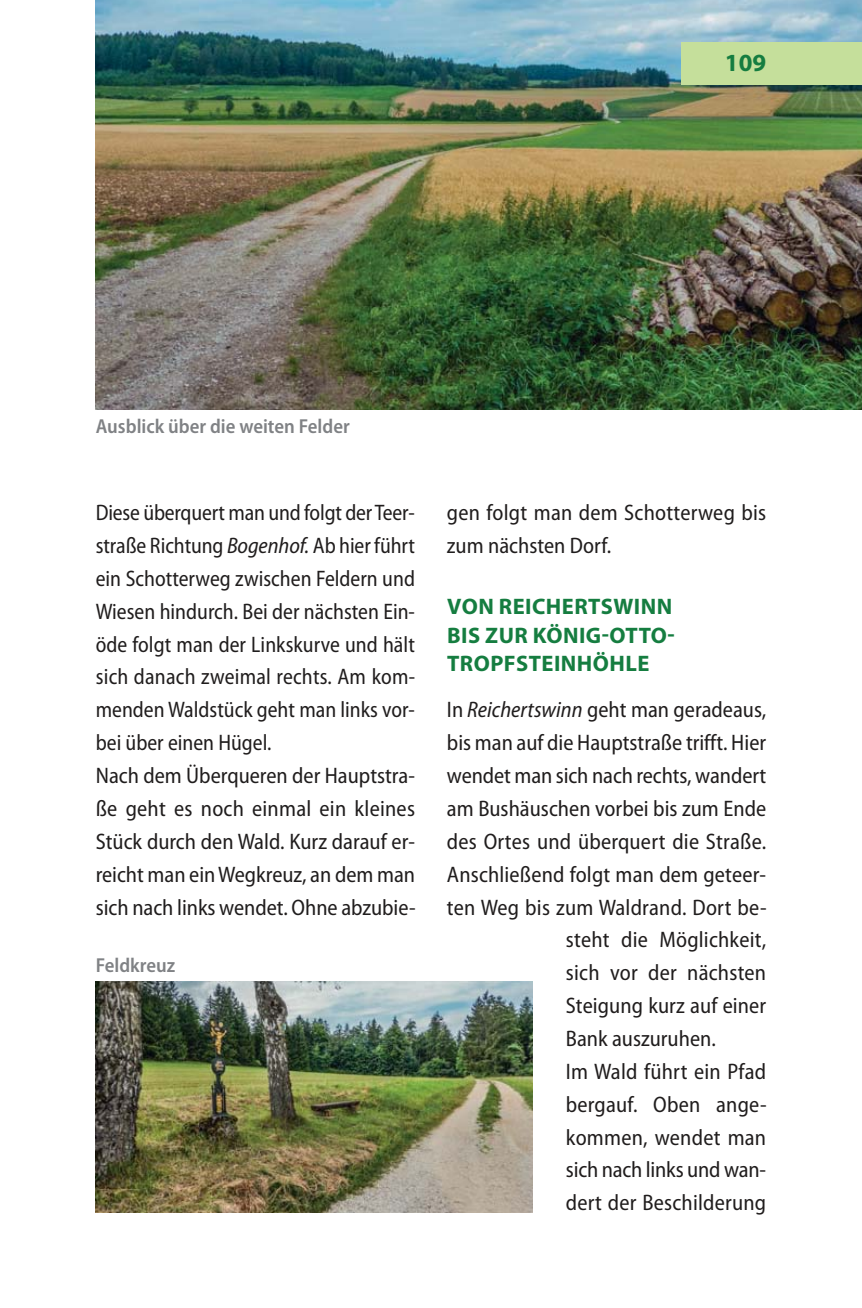
<style>
.page{position:relative;width:862px;height:1308px;background:#fff}
.page>*{position:absolute;margin:0;border:0;box-sizing:border-box;transform-origin:0 0}
.t1{font:700 24.75px "Myriad Pro";color:#157d40}
.t2{font:semi-condensed 22.5px/32.9px "Myriad Pro";color:#201d1d}
.t3{font:semi-condensed 22.5px/32.9px "Myriad Pro";color:#201d1d;scale:.95 1}
.t4{font:700 22.5px/28.3px "Myriad Pro";letter-spacing:.02em;color:#157d40;text-align:justify}
.t5{font:600 semi-condensed 20.25px "Myriad Pro";color:#808285}
.s1{font-style:italic}
</style>
<div class="page">
<img style="left:96px;top:0;width:765px;height:410px">
<div style="left:680px;top:42px;width:181px;height:43px;background:#c5df9b"></div>
<img style="left:96px;top:981px;width:435px;height:231px">
<p class="t5" style="left:96px;top:418px;width:255px">Ausblick über die weiten Felder</p>
<p class="t1" style="left:724px;top:53px;width:43px">109</p>
<p class="t3" style="left:96px;top:498px;width:338px">Diese überquert man und folgt der Teer&shy;straße Richtung <span class="s1">Bogenhof.</span> Ab hier führt ein Schotterweg zwischen Feldern und Wiesen hindurch. Bei der nächsten Ein&shy;öde folgt man der Linkskurve und hält sich danach zweimal rechts. Am kom&shy;menden Waldstück geht man links vor&shy;bei über einen Hügel.<br>Nach dem Überqueren der Hauptstra&shy;ße geht es noch einmal ein kleines Stück durch den Wald. Kurz darauf er&shy;reicht man ein Wegkreuz, an dem man sich nach links wendet. Ohne abzubie-</p>
<p class="t2" style="left:446px;top:498px;width:320px">gen folgt man dem Schotterweg bis zum nächsten Dorf.</p>
<p class="t4" style="left:447px;top:594px;width:229px">VON REICHERTSWINN BIS ZUR KÖNIG-OTTO-TROPFSTEINHÖHLE</p>
<p class="t2" style="left:446px;top:695px;width:320px">In <span class="s1">Reichertswinn</span> geht man geradeaus,</p>
<p class="t2" style="left:446px;top:728px;width:320px">bis man auf die Hauptstraße trifft. Hier</p>
<p class="t2" style="left:446px;top:761px;width:320px">wendet man sich nach rechts, wandert</p>
<p class="t2" style="left:446px;top:794px;width:320px">am Bushäuschen vorbei bis zum Ende</p>
<p class="t2" style="left:446px;top:827px;width:320px">des Ortes und überquert die Straße.</p>
<p class="t2" style="left:446px;top:860px;width:320px">Anschließend folgt man dem geteer-</p>
<p class="t2" style="left:446px;top:892px;width:321px">ten Weg bis zum Waldrand. Dort be-</p>
<p class="t2" style="left:565px;top:925px;width:202px">steht die Möglichkeit,</p>
<p class="t2" style="left:565px;top:958px;width:202px">sich vor der nächsten</p>
<p class="t2" style="left:565px;top:991px;width:202px">Steigung kurz auf einer</p>
<p class="t2" style="left:565px;top:1024px;width:151px">Bank auszuruhen.</p>
<p class="t2" style="left:565px;top:1057px;width:202px">Im Wald führt ein Pfad</p>
<p class="t2" style="left:565px;top:1090px;width:202px">bergauf. Oben ange-</p>
<p class="t2" style="left:565px;top:1122px;width:202px">kommen, wendet man</p>
<p class="t2" style="left:565px;top:1155px;width:202px">sich nach links und wan-</p>
<p class="t2" style="left:565px;top:1188px;width:202px">dert der Beschilderung</p>
<p class="t5" style="left:96px;top:958px;width:81px">Feldkreuz</p>
</div>
